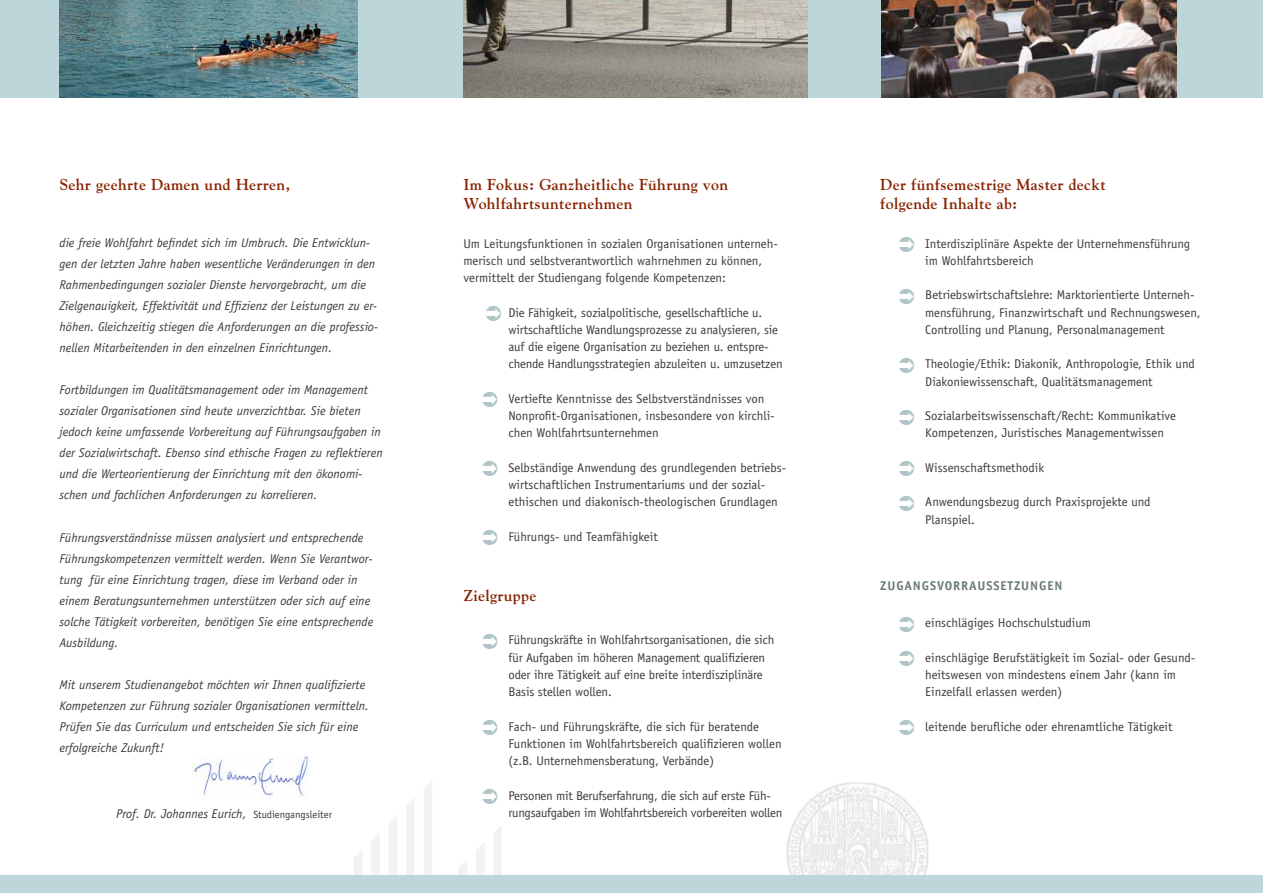
<style>
.page{position:relative;width:1263px;height:893px;background:#fff}
.page>*{position:absolute;margin:0;border:0;box-sizing:border-box;transform-origin:0 0}
.t1{font:700 15.75px/18.9px "Goudy Std";letter-spacing:.02em;color:#892301}
.t2{font:12.75px/17.2px "Officina Sans Std";color:#3c3c3b}
.t3{font:italic 12.75px/21px "Officina Sans Std";color:#3c3c3b}
.t4{font:12.75px/17.2px "Officina Sans Std";letter-spacing:-.02em;color:#3c3c3b}
.t5{font:700 12.75px "Officina Sans Std";letter-spacing:.07em;color:#6b7b7c}
.s1{font-style:normal;font-size:10.5px}
</style>
<div class="page">
<img style="left:785px;top:782px;width:143px;height:94px">
<div style="left:0;top:876px;width:1263px;height:17px;background:#bcd6d9"></div>
<div style="left:0;top:0;width:60px;height:98px;background:#bcd6d9"></div>
<div style="left:357px;top:0;width:106px;height:98px;background:#bcd6d9"></div>
<img style="left:880px;top:0;width:298px;height:98px">
<img style="left:60px;top:0;width:297px;height:98px">
<div style="left:1178px;top:0;width:85px;height:98px;background:#bcd6d9"></div>
<img style="left:463px;top:0;width:345px;height:98px">
<div style="left:808px;top:0;width:72px;height:98px;background:#bcd6d9"></div>
<img style="left:192px;top:757px;width:116px;height:41px">
<p class="t1" style="left:60px;top:175px;width:232px">Sehr geehrte Damen und Herren,</p>
<p class="t3" style="left:60px;top:233px;width:320px">die freie Wohlfahrt befindet sich im Umbruch. Die Entwicklun&shy;gen der letzten Jahre haben wesentliche Veränderungen in den Rahmenbedingungen sozialer Dienste hervorgebracht, um die Zielgenauigkeit, Effektivität und Effizienz der Leistungen zu er&shy;höhen. Gleichzeitig stiegen die Anforderungen an die professio&shy;nellen Mitarbeitenden in den einzelnen Einrichtungen.</p>
<p class="t3" style="left:60px;top:380px;width:325px">Fortbildungen im Qualitätsmanagement oder im Management sozialer Organisationen sind heute unverzichtbar. Sie bieten jedoch keine umfassende Vorbereitung auf Führungsaufgaben in der Sozialwirtschaft. Ebenso sind ethische Fragen zu reflektieren und die Werteorientierung der Einrichtung mit den ökonomi&shy;schen und fachlichen Anforderungen zu korrelieren.</p>
<p class="t3" style="left:60px;top:527px;width:315px">Führungsverständnisse müssen analysiert und entsprechende Führungskompetenzen vermittelt werden. Wenn Sie Verantwor&shy;tung für eine Einrichtung tragen, diese im Verband oder in einem Beratungsunternehmen unterstützen oder sich auf eine solche Tätigkeit vorbereiten, benötigen Sie eine entsprechende Ausbildung.</p>
<p class="t3" style="left:60px;top:674px;width:311px">Mit unserem Studienangebot möchten wir Ihnen qualifizierte Kompetenzen zur Führung sozialer Organisationen vermitteln.<br>Prüfen Sie das Curriculum und entscheiden Sie sich fü r eine erfolgreiche Zukunft!</p>
<p class="t3" style="left:116px;top:803px;width:217px">Prof. Dr. Johannes Eurich, <span class="s1">Studiengangsleiter</span></p>
<p class="t1" style="left:463px;top:175px;width:266px">Im Fokus: Ganzheitliche Führung von<br>Wohlfahrtsunternehmen</p>
<p class="t2" style="left:463px;top:235px;width:316px">Um Leitungsfunktionen in sozialen Organisationen unterneh&shy;merisch und selbstverantwortlich wahrnehmen zu können, vermittelt der Studiengang folgende Kompetenzen:</p>
<p class="t2" style="left:508px;top:304px;width:276px">Die Fähigkeit, sozialpolitische, gesellschaftliche u. wirtschaftliche Wandlungsprozesse zu analysieren, sie auf die eigene Organisation zu beziehen u. entspre&shy;chende Handlungsstrategien abzuleiten u. umzusetzen</p>
<p class="t2" style="left:508px;top:390px;width:268px">Vertiefte Kenntnisse des Selbstverständnisses von<br>Nonprofit-Organisationen, insbesondere von kirchli&shy;chen Wohlfahrtsunternehmen</p>
<p class="t2" style="left:508px;top:459px;width:279px">Selbständige Anwendung des grundlegenden betriebs&shy;wirtschaftlichen Instrumentariums und der sozial&shy;ethischen und diakonisch-theologischen Grundlagen</p>
<p class="t2" style="left:508px;top:528px;width:151px">Führungs- und Teamfähigkeit</p>
<p class="t1" style="left:463px;top:586px;width:74px">Zielgruppe</p>
<p class="t2" style="left:508px;top:631px;width:267px">Führungskräfte in Wohlfahrtsorganisationen, die sich für Aufgaben im höheren Management qualifizieren oder ihre Tätigkeit auf eine breite interdisziplinäre Basis stellen wollen.</p>
<p class="t2" style="left:508px;top:718px;width:275px">Fach- und Führungskräfte, die sich für beratende<br>Funktionen im Wohlfahrtsbereich qualifizieren wollen (z.B. Unternehmensberatung, Verbände)</p>
<p class="t4" style="left:508px;top:787px;width:275px">Personen mit Berufserfahrung, die sich auf erste Füh&shy;rungsaufgaben im Wohlfahrtsbereich vorbereiten wollen</p>
<p class="t1" style="left:880px;top:175px;width:227px">Der fünfsemestrige Master deckt folgende Inhalte ab:</p>
<p class="t2" style="left:925px;top:235px;width:267px">Interdisziplinäre Aspekte der Unternehmensführung im Wohlfahrtsbereich</p>
<p class="t2" style="left:925px;top:286px;width:277px">Betriebswirtschaftslehre: Marktorientierte Unterneh&shy;mensführung, Finanzwirtschaft und Rechnungswesen,<br>Controlling und Planung, Personalmanagement</p>
<p class="t2" style="left:925px;top:355px;width:271px">Theologie/Ethik: Diakonik, Anthropologie, Ethik und<br>Diakoniewissenschaft, Qualitätsmanagement</p>
<p class="t2" style="left:925px;top:407px;width:252px">Sozialarbeitswissenschaft/Recht: Kommunikative<br>Kompetenzen, Juristisches Managementwissen</p>
<p class="t2" style="left:925px;top:459px;width:120px">Wissenschaftsmethodik</p>
<p class="t2" style="left:925px;top:493px;width:227px">Anwendungsbezug durch Praxisprojekte und<br>Planspiel.</p>
<p class="t5" style="left:880px;top:578px;width:184px">ZUGANGSVORRAUSSETZUNGEN</p>
<p class="t2" style="left:925px;top:614px;width:167px">einschlägiges Hochschulstudium</p>
<p class="t2" style="left:925px;top:649px;width:271px">einschlägige Berufstätigkeit im Sozial- oder Gesund&shy;heitswesen von mindestens einem Jahr (kann im<br>Einzelfall erlassen werden)</p>
<p class="t2" style="left:925px;top:718px;width:249px">leitende berufliche oder ehrenamtliche Tätigkeit</p>
</div>
